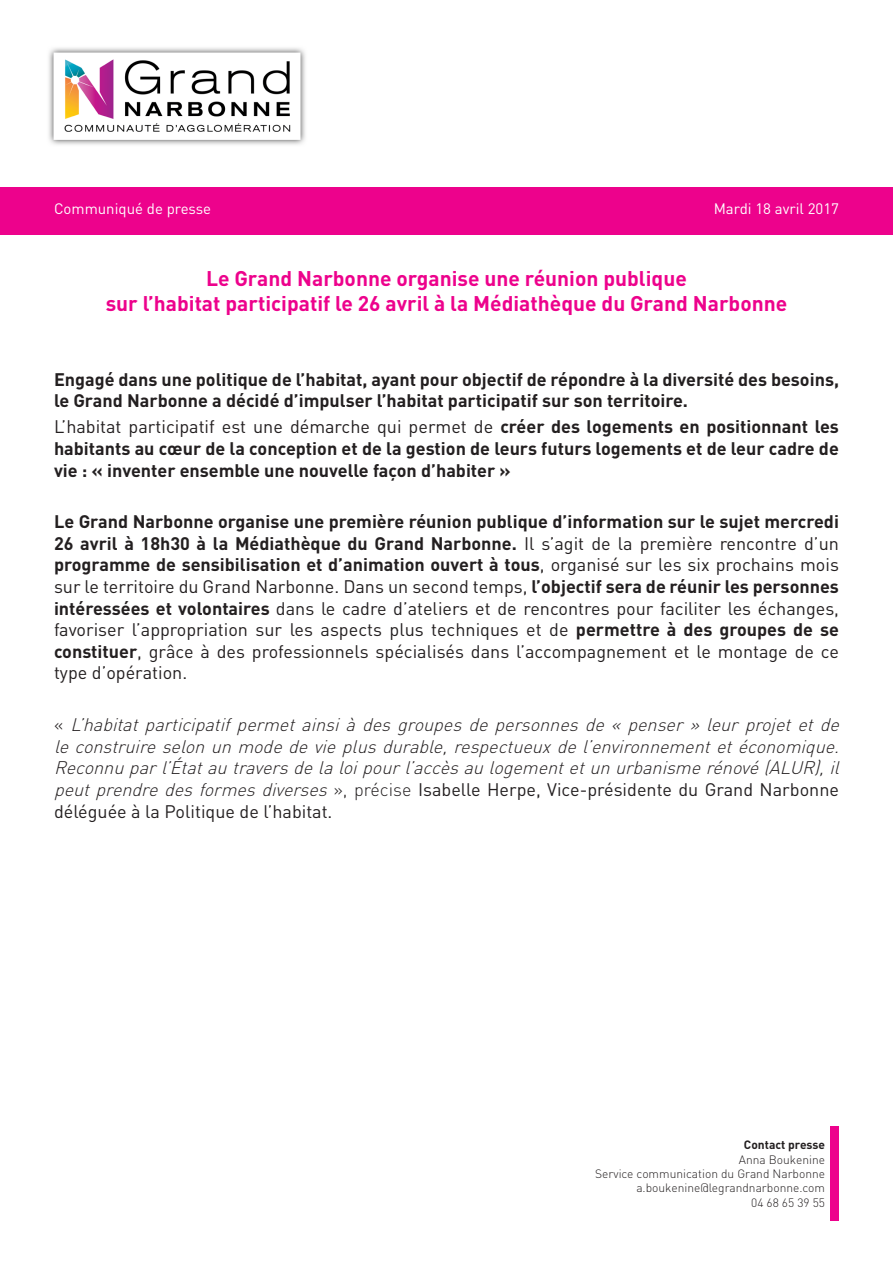
<style>
.page{position:relative;width:893px;height:1263px;background:#fff}
.page>*{position:absolute;margin:0;border:0;box-sizing:border-box;transform-origin:0 0}
.t1{font:700 21px "DIN Pro";color:#ed028c}
.t2{font:18px/21.6px "DIN Pro";color:#231f20;text-align:justify}
.t3{font:700 18px/21.6px "DIN Pro";color:#231f20}
.t4{font:italic 300 18px/21.6px "DIN Pro";color:#231f20}
.t5{font:15px "DIN Pro";color:#fff}
.t6{font:300 12px "DIN Pro";color:#231f20}
.t7{font:700 12px "DIN Pro";color:#231f20}
.s1{font-weight:400}
.s2{font-weight:700}
.s3{font-style:normal}
.s4{font-weight:400;font-style:normal}
</style>
<div class="page">
<div style="left:0;top:187px;width:893px;height:48px;background:#ed028c"></div>
<img style="left:49px;top:48px;width:256px;height:97px">
<div style="left:831px;top:1127px;width:8px;height:94px;background:#ed028c"></div>
<p class="t5" style="left:54px;top:198px;width:159px">Communiqué de presse</p>
<p class="t5" style="left:714px;top:198px;width:127px">Mardi 18 avril 2017</p>
<p class="t1" style="left:206px;top:264px;width:482px">Le Grand Narbonne organise une réunion publique</p>
<p class="t1" style="left:106px;top:289px;width:683px">sur l’habitat participatif le 26 avril à la Médiathèque du Grand Narbonne</p>
<p class="t3" style="left:54px;top:368px;width:786px">Engagé dans une politique de l’habitat, ayant pour objectif de répondre à la diversité des besoins, le Grand Narbonne a décidé d’impulser l’habitat participatif sur son territoire.</p>
<p class="t3" style="left:54px;top:415px;width:786px;text-align:justify"><span class="s1">L’habitat participatif est une démarche qui permet de</span> créer des logements en positionnant les habitants au cœur de la conception et de la gestion de leurs futurs logements et de leur cadre de vie : « inventer ensemble une nouvelle façon d’habiter »</p>
<p class="t2" style="left:54px;top:510px;width:786px"><span class="s2">Le Grand Narbonne organise une première réunion publique d’information sur le sujet mercredi 26 avril à 18h30 à la Médiathèque du Grand Narbonne.</span> Il s’agit de la première rencontre d’un <span class="s2">programme de sensibilisation et d’animation ouvert à tous</span>, organisé sur les six prochains mois sur le territoire du Grand Narbonne. Dans un second temps, <span class="s2">l’objectif sera de réunir les personnes intéressées et volontaires</span> dans le cadre d’ateliers et de rencontres pour faciliter les échanges, favoriser l’appropriation sur les aspects plus techniques et de <span class="s2">permettre à des groupes de se constituer</span>, grâce à des professionnels spécialisés dans l’accompagnement et le montage de ce type d’opération.</p>
<p class="t4" style="left:54px;top:713px;width:792px"><span class="s3">«</span> L’habitat participatif permet ainsi à des groupes de personnes de « penser » leur projet et de leconstruireselonunmodedevieplusdurable,respectueuxdel’environnementetéconomique.<br>Reconnuparl’Étatautraversdelaloipourl’accèsaulogementetunurbanismerénové(ALUR),il peutprendredesformesdiverses<span class="s3">», précise</span> <span class="s4">Isabelle Herpe, Vice-présidente du Grand Narbonne déléguée à la Politique de l’habitat.</span></p>
<p class="t7" style="left:744px;top:1136px;width:83px">Contact presse</p>
<p class="t6" style="left:739px;top:1151px;width:88px">Anna Boukenine</p>
<p class="t6" style="left:595px;top:1165px;width:231px">Service communication du Grand Narbonne</p>
<p class="t6" style="left:636px;top:1180px;width:190px">a.boukenine@legrandnarbonne.com</p>
<p class="t6" style="left:751px;top:1194px;width:75px">04 68 65 39 55</p>
</div>
